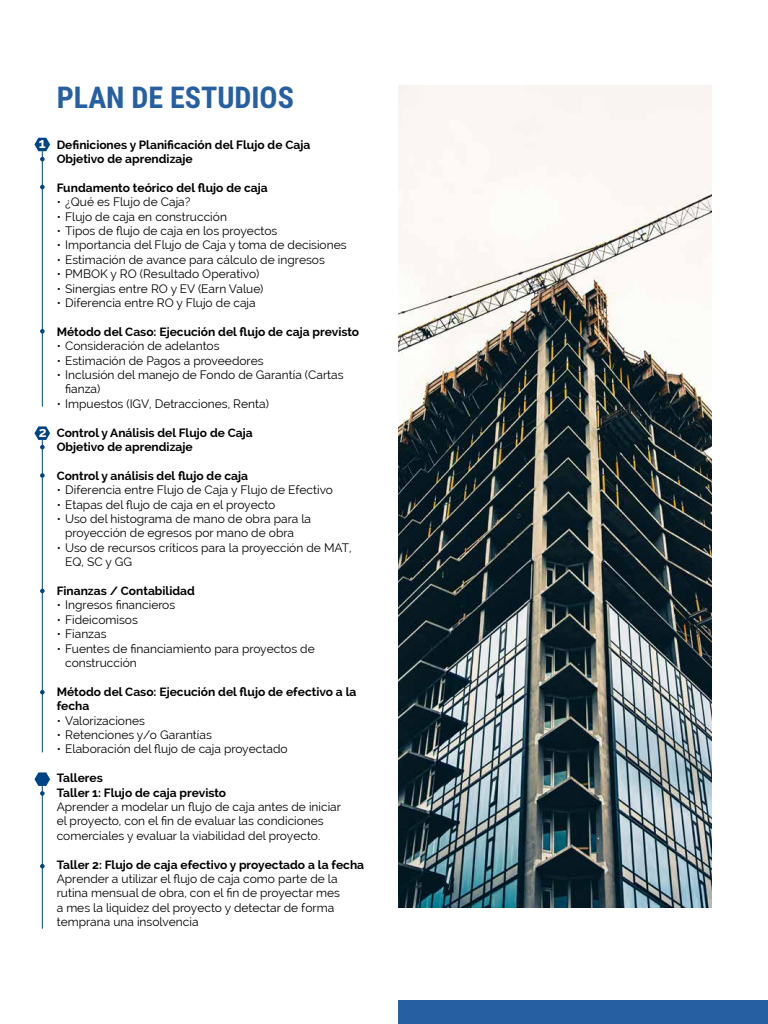
<style>
.page{position:relative;width:768px;height:1024px;background:#fff}
.page>*{position:absolute;margin:0;border:0;box-sizing:border-box;transform-origin:0 0}
.t1{font:700 30px "Roboto Condensed";color:#265fa2}
.t2{font:700 14px "Raleway";color:#fff}
.t3{font:12px/14.4px "Raleway";color:#000}
.t4{font:700 12px/14.4px "Raleway";color:#000}
</style>
<div class="page">
<svg style="left:34px;top:138px;width:16px;height:13px"></svg>
<hr style="left:42px;top:151px;width:1px;height:256px;background:#048">
<hr style="left:42px;top:440px;width:1px;height:312px;background:#048">
<hr style="left:42px;top:786px;width:1px;height:143px;background:#048">
<svg style="left:40px;top:157px;width:5px;height:4px"></svg>
<svg style="left:40px;top:329px;width:5px;height:5px"></svg>
<svg style="left:34px;top:426px;width:16px;height:23px"></svg>
<svg style="left:40px;top:690px;width:5px;height:4px"></svg>
<svg style="left:34px;top:772px;width:16px;height:24px"></svg>
<svg style="left:40px;top:864px;width:5px;height:4px"></svg>
<svg style="left:40px;top:589px;width:5px;height:4px"></svg>
<svg style="left:40px;top:473px;width:5px;height:5px"></svg>
<svg style="left:40px;top:185px;width:5px;height:4px"></svg>
<div style="left:398px;top:1000px;width:370px;height:24px;background:#265fa2"></div>
<img style="left:398px;top:85px;width:313px;height:822px">
<h1 class="t1" style="left:57px;top:76px;width:239px">PLAN DE ESTUDIOS</h1>
<p class="t2" style="left:39px;top:135px;width:8px">1</p>
<p class="t2" style="left:39px;top:424px;width:9px">2</p>
<p class="t4" style="left:57px;top:137px;width:255px">Definiciones y Planificación del Flujo de Caja<br>Objetivo de aprendizaje</p>
<p class="t4" style="left:57px;top:180px;width:213px">Fundamento teórico del flujo de caja</p>
<p class="t3" style="left:57px;top:195px;width:135px">• ¿Qué es Flujo de Caja?</p>
<p class="t3" style="left:57px;top:209px;width:172px">• Flujo de caja en construcción</p>
<p class="t3" style="left:57px;top:223px;width:222px">• Tipos de flujo de caja en los proyectos</p>
<p class="t3" style="left:57px;top:238px;width:291px">• Importancia del Flujo de Caja y toma de decisiones</p>
<p class="t3" style="left:57px;top:252px;width:270px">• Estimación de avance para cálculo de ingresos</p>
<p class="t3" style="left:57px;top:267px;width:204px">• PMBOK y RO (Resultado Operativo)</p>
<p class="t3" style="left:57px;top:281px;width:208px">• Sinergias entre RO y EV (Earn Value)</p>
<p class="t3" style="left:57px;top:295px;width:201px">• Diferencia entre RO y Flujo de caja</p>
<p class="t4" style="left:57px;top:324px;width:304px">Método del Caso: Ejecución del flujo de caja previsto</p>
<p class="t3" style="left:57px;top:339px;width:164px">• Consideración de adelantos</p>
<p class="t3" style="left:57px;top:353px;width:209px">• Estimación de Pagos a proveedores</p>
<p class="t3" style="left:65px;top:367px;width:280px;text-indent:-9px">• Inclusión del manejo de Fondo de Garantía (Cartas fianza)</p>
<p class="t3" style="left:57px;top:396px;width:214px">• Impuestos (IGV, Detracciones, Renta)</p>
<p class="t4" style="left:57px;top:425px;width:198px">Control y Análisis del Flujo de Caja<br>Objetivo de aprendizaje</p>
<p class="t4" style="left:57px;top:468px;width:193px">Control y análisis del flujo de caja</p>
<p class="t3" style="left:57px;top:483px;width:278px">• Diferencia entre Flujo de Caja y Flujo de Efectivo</p>
<p class="t3" style="left:57px;top:497px;width:220px">• Etapas del flujo de caja en el proyecto</p>
<p class="t3" style="left:65px;top:511px;width:248px;text-indent:-9px">• Uso del histograma de mano de obra para la proyección de egresos por mano de obra</p>
<p class="t3" style="left:65px;top:540px;width:288px;text-indent:-9px">• Uso de recursos críticos para la proyección de MAT,<br>EQ, SC y GG</p>
<p class="t4" style="left:57px;top:584px;width:140px">Finanzas / Contabilidad</p>
<p class="t3" style="left:57px;top:598px;width:120px">• Ingresos financieros</p>
<p class="t3" style="left:57px;top:612px;width:83px">• Fideicomisos</p>
<p class="t3" style="left:57px;top:627px;width:51px">• Fianzas</p>
<p class="t3" style="left:65px;top:641px;width:251px;text-indent:-9px">• Fuentes de financiamiento para proyectos de construcción</p>
<p class="t4" style="left:57px;top:684px;width:301px">Método del Caso: Ejecución del flujo de efectivo a la fecha</p>
<p class="t3" style="left:57px;top:713px;width:90px">• Valorizaciones</p>
<p class="t3" style="left:57px;top:727px;width:157px">• Retenciones y/o Garantías</p>
<p class="t3" style="left:57px;top:742px;width:232px">• Elaboración del flujo de caja proyectado</p>
<p class="t4" style="left:57px;top:771px;width:171px">Talleres<br>Taller 1: Flujo de caja previsto</p>
<p class="t3" style="left:57px;top:799px;width:286px">Aprender a modelar un flujo de caja antes de iniciar el proyecto, con el fin de evaluar las condiciones comerciales y evaluar la viabilidad del proyecto.</p>
<p class="t4" style="left:57px;top:857px;width:309px">Taller 2: Flujo de caja efectivo y proyectado a la fecha</p>
<p class="t3" style="left:57px;top:871px;width:285px">Aprender a utilizar el flujo de caja como parte de la rutina mensual de obra, con el fin de proyectar mes a mes la liquidez del proyecto y detectar de forma temprana una insolvencia</p>
</div>
